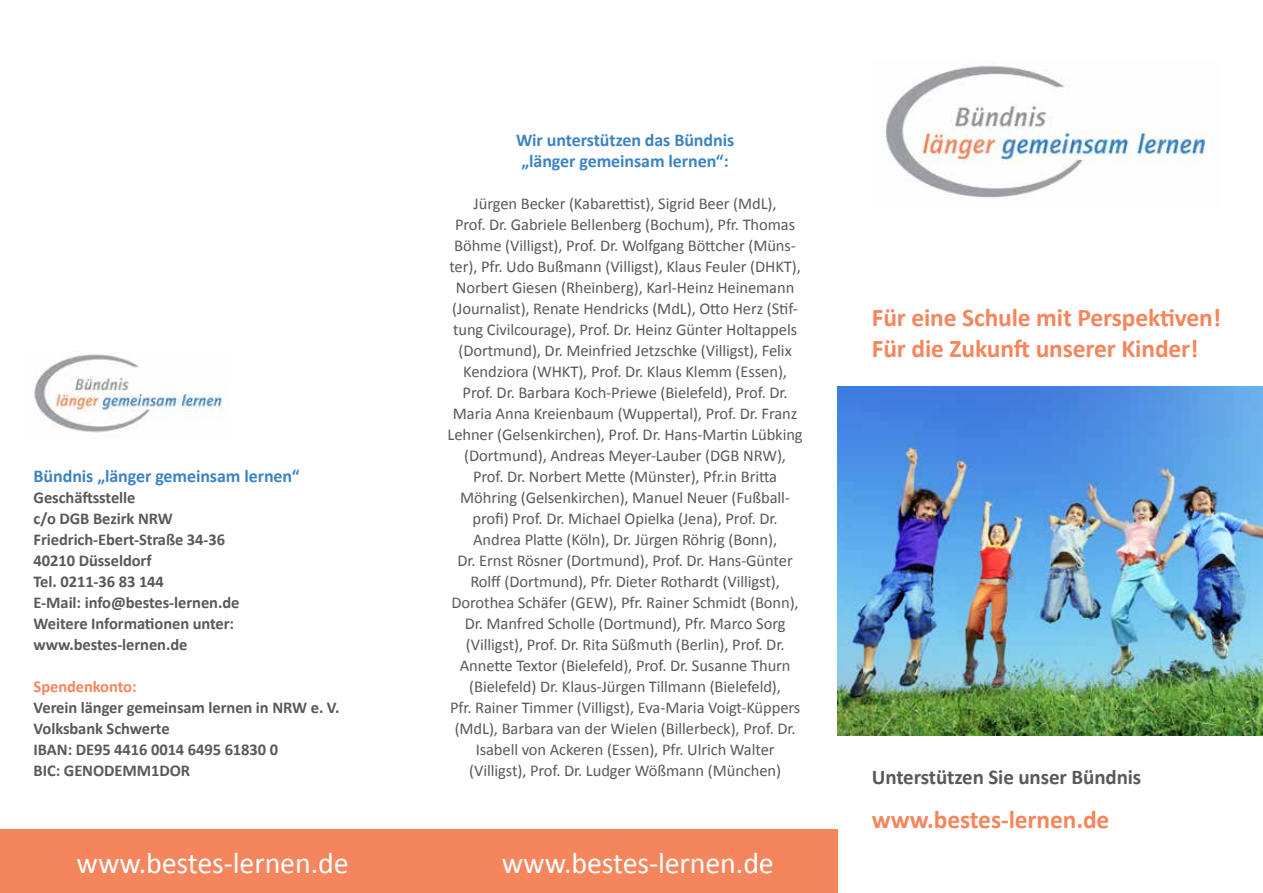
<style>
.page{position:relative;width:1263px;height:893px;background:#fff}
.page>*{position:absolute;margin:0;border:0;box-sizing:border-box;transform-origin:0 0}
.t1{font:30px "Calibri";letter-spacing:-.005em;color:#fff}
.t2{font:700 25.5px/30.6px "Calibri";letter-spacing:-.005em;color:#f5855c}
.t3{font:700 21px "Calibri";letter-spacing:-.005em;color:#58595b}
.t4{font:700 18px/21px "Calibri";letter-spacing:-.005em;color:#3c83c4;text-align:center}
.t5{font:16.5px/21px "Calibri";letter-spacing:-.005em;color:#58595b;text-align:center}
.t6{font:700 16.5px/21px "Calibri";letter-spacing:-.005em;color:#58595b}
.t7{font:700 16.5px "Calibri";letter-spacing:-.005em;color:#f5855c}
</style>
<div class="page">
<div style="left:0;top:829px;width:838px;height:64px;background:#f5855c"></div>
<img style="left:885px;top:65px;width:327px;height:133px">
<img style="left:34px;top:353px;width:191px;height:80px">
<img style="left:838px;top:387px;width:425px;height:348px">
<p class="t4" style="left:34px;top:466px;width:267px">Bündnis „länger gemeinsam lernen“</p>
<p class="t6" style="left:34px;top:487px;width:207px">Geschäftsstelle<br>c/o DGB Bezirk NRW<br>Friedrich-Ebert-Straße 34-36<br>40210 Düsseldorf<br>Tel. 0211-36 83 144<br>E-Mail: info@bestes-lernen.de<br>Weitere Informationen unter: www.bestes-lernen.de</p>
<p class="t7" style="left:34px;top:676px;width:104px">Spendenkonto:</p>
<p class="t6" style="left:34px;top:697px;width:307px">Verein länger gemeinsam lernen in NRW e. V.<br>Volksbank Schwerte<br>IBAN: DE95 4416 0014 6495 61830 0<br>BIC: GENODEMM1DOR</p>
<p class="t4" style="left:516px;top:130px;width:220px">Wir unterstützen das Bündnis „länger gemeinsam lernen“:</p>
<p class="t5" style="left:447px;top:193px;width:357px">Jürgen Becker (Kabarettist), Sigrid Beer (MdL),<br>Prof. Dr. Gabriele Bellenberg (Bochum), Pfr. Thomas Böhme (Villigst), Prof. Dr. Wolfgang Böttcher (Müns&shy;ter), Pfr. Udo Bußmann (Villigst), Klaus Feuler (DHKT), Norbert Giesen (Rheinberg), Karl-Heinz Heinemann (Journalist), Renate Hendricks (MdL), Otto Herz (Stif&shy;tung Civilcourage), Prof. Dr. Heinz Günter Holtappels (Dortmund), Dr. Meinfried Jetzschke (Villigst), Felix Kendziora (WHKT), Prof. Dr. Klaus Klemm (Essen), Prof. Dr. Barbara Koch-Priewe (Bielefeld), Prof. Dr.<br>Maria Anna Kreienbaum (Wuppertal), Prof. Dr. Franz Lehner (Gelsenkirchen), Prof. Dr. Hans-Martin Lübking (Dortmund), Andreas Meyer-Lauber (DGB NRW), Prof. Dr. Norbert Mette (Münster), Pfr.in Britta Möhring (Gelsenkirchen), Manuel Neuer (Fußball&shy;profi) Prof. Dr. Michael Opielka (Jena), Prof. Dr.<br>Andrea Platte (Köln), Dr. Jürgen Röhrig (Bonn),<br>Dr. Ernst Rösner (Dortmund), Prof. Dr. Hans-Günter Rolff (Dortmund), Pfr. Dieter Rothardt (Villigst), Dorothea Schäfer (GEW), Pfr. Rainer Schmidt (Bonn), Dr. Manfred Scholle (Dortmund), Pfr. Marco Sorg (Villigst), Prof. Dr. Rita Süßmuth (Berlin), Prof. Dr.<br>Annette Textor (Bielefeld), Prof. Dr. Susanne Thurn (Bielefeld) Dr. Klaus-Jürgen Tillmann (Bielefeld),<br>Pfr. Rainer Timmer (Villigst), Eva-Maria Voigt-Küppers (MdL), Barbara van der Wielen (Billerbeck), Prof. Dr.<br>Isabell von Ackeren (Essen), Pfr. Ulrich Walter (Villigst), Prof. Dr. Ludger Wößmann (München)</p>
<h1 class="t1" style="left:77px;top:844px;width:273px">www.bestes-lernen.de</h1>
<h1 class="t1" style="left:502px;top:844px;width:273px">www.bestes-lernen.de</h1>
<h2 class="t2" style="left:872px;top:303px;width:351px">Für eine Schule mit Perspektiven!<br>Für die Zukunft unserer Kinder!</h2>
<p class="t3" style="left:872px;top:764px;width:271px">Unterstützen Sie unser Bündnis</p>
<h2 class="t2" style="left:872px;top:804px;width:239px">www.bestes-lernen.de</h2>
</div>
